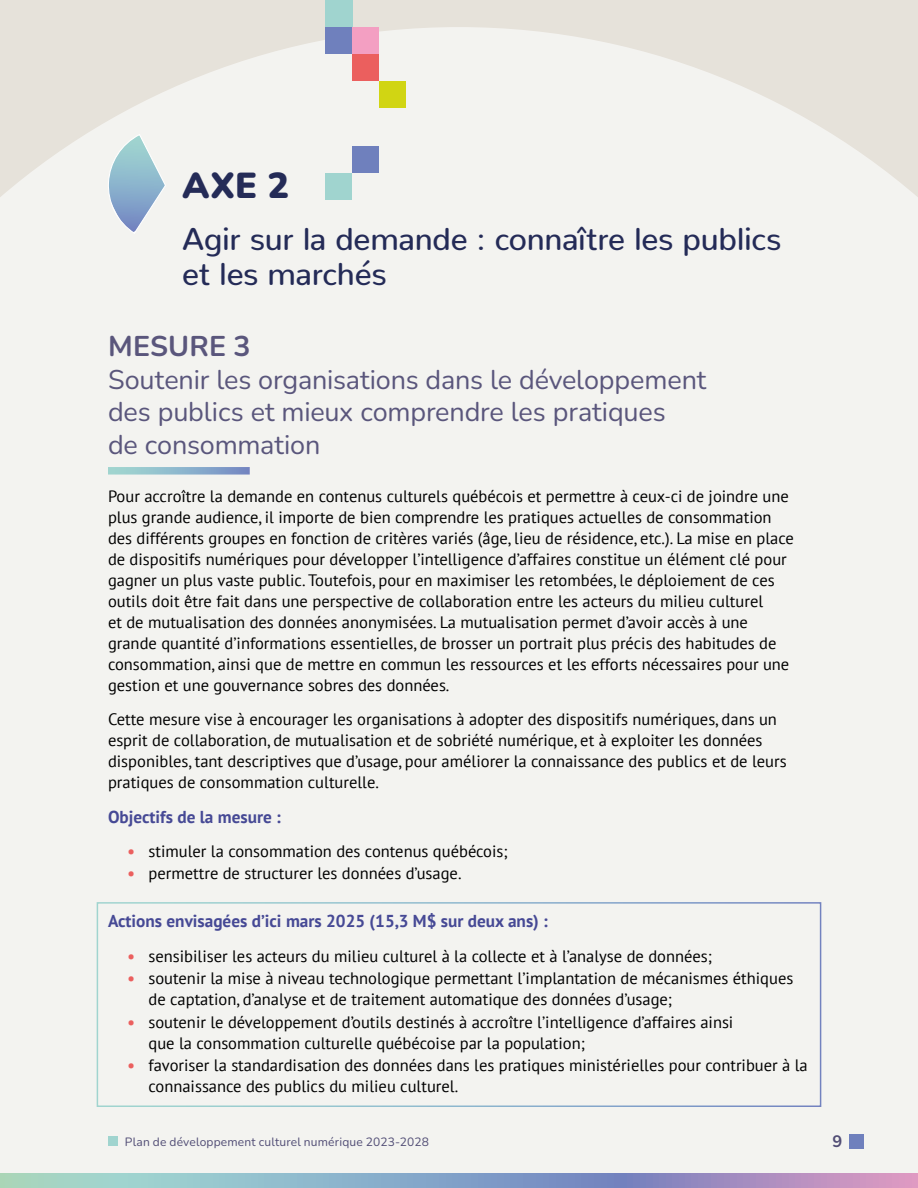
<style>
.page{position:relative;width:918px;height:1188px;background:#e6e2da}
.page>*{position:absolute;margin:0;border:0;box-sizing:border-box;transform-origin:0 0}
.t1{font:900 36px "Nunito";color:#242b57}
.t2{font:500 31.5px/34.5px "Nunito";letter-spacing:-.01em;color:#242b57}
.t3{font:700 28.5px "Nunito";letter-spacing:.005em;color:#5a567c}
.t4{font:27px/32.4px "Nunito";letter-spacing:-.005em;color:#5a567c}
.t5{font:700 17.25px "PT Sans";color:#464995}
.t6{font:16.5px/21px "PT Sans";color:#000}
.t7{font:700 16.5px "Nunito";color:#514d75}
.t8{font:12px "Nunito";letter-spacing:.015em;color:#514d75}
.s1{font-weight:700;color:#eb5f5e}
</style>
<div class="page">
<div style="left:0;top:27px;width:918px;height:1147px;background:#f3f3f0"></div>
<svg style="left:0;top:1174px;width:918px;height:14px;background:#98a8c5"></svg>
<div style="left:849px;top:1134px;width:15px;height:15px;background:#6f80bd"></div>
<div style="left:108px;top:1137px;width:10px;height:9px;background:#a0d4cf"></div>
<div style="left:325px;top:0;width:27px;height:27px;background:#a0d4cf"></div>
<div style="left:352px;top:27px;width:27px;height:27px;background:#f39fc2"></div>
<div style="left:352px;top:54px;width:27px;height:27px;background:#eb5f5e"></div>
<div style="left:379px;top:81px;width:27px;height:27px;background:#d1d513"></div>
<div style="left:325px;top:27px;width:27px;height:27px;background:#6f80bd"></div>
<div style="left:352px;top:146px;width:27px;height:27px;background:#6f80bd"></div>
<div style="left:325px;top:173px;width:27px;height:27px;background:#a0d4cf"></div>
<svg style="left:108px;top:467px;width:142px;height:8px"></svg>
<svg style="left:107px;top:133px;width:60px;height:102px;background:#bcd1dd"></svg>
<div style="left:97px;top:902px;width:724px;height:205px;border:2px solid #fff"></div>
<h1 class="t1" style="left:182px;top:161px;width:108px">AXE 2</h1>
<h2 class="t2" style="left:182px;top:218px;width:601px">Agir sur la demande : connaître les publics et les marchés</h2>
<h3 class="t3" style="left:108px;top:327px;width:144px">MESURE 3</h3>
<h3 class="t4" style="left:108px;top:362px;width:600px">Soutenir les organisations dans le développement des publics et mieux comprendre les pratiques<br>de consommation</h3>
<p class="t6" style="left:108px;top:485px;width:687px">Pour accroître la demande en contenus culturels québécois et permettre à ceux-ci de joindre une plus grande audience, il importe de bien comprendre les pratiques actuelles de consommation des différents groupes en fonction de critères variés (âge, lieu de résidence, etc.). La mise en place de dispositifs numériques pour développer l’intelligence d’affaires constitue un élément clé pour gagner un plus vaste public. Toutefois, pour en maximiser les retombées, le déploiement de ces outils doit être fait dans une perspective de collaboration entre les acteurs du milieu culturel<br>et de mutualisation des données anonymisées. La mutualisation permet d’avoir accès à une grande quantité d’informations essentielles, de brosser un portrait plus précis des habitudes de consommation, ainsi que de mettre en commun les ressources et les efforts nécessaires pour une gestion et une gouvernance sobres des données.</p>
<p class="t6" style="left:108px;top:708px;width:680px">Cette mesure vise à encourager les organisations à adopter des dispositifs numériques, dans un esprit de collaboration, de mutualisation et de sobriété numérique, et à exploiter les données disponibles, tant descriptives que d’usage, pour améliorer la connaissance des publics et de leurs pratiques de consommation culturelle.</p>
<p class="t5" style="left:108px;top:805px;width:174px">Objectifs de la mesure :</p>
<p class="t6" style="left:128px;top:840px;width:382px"><span class="s1">•</span> stimuler la consommation des contenus québécois;</p>
<p class="t6" style="left:128px;top:863px;width:336px"><span class="s1">•</span> permettre de structurer les données d’usage.</p>
<p class="t5" style="left:108px;top:910px;width:441px">Actions envisagées d’ici mars 2025 (15,3 M$ sur deux ans) :</p>
<p class="t6" style="left:128px;top:945px;width:586px"><span class="s1">•</span> sensibiliser les acteurs du milieu culturel à la collecte et à l’analyse de données;</p>
<p class="t6" style="left:149px;top:968px;width:646px;text-indent:-21px"><span class="s1">•</span> soutenir la mise à niveau technologique permettant l’implantation de mécanismes éthiques de captation, d’analyse et de traitement automatique des données d’usage;</p>
<p class="t6" style="left:149px;top:1011px;width:586px;text-indent:-21px"><span class="s1">•</span> soutenir le développement d’outils destinés à accroître l’intelligence d’affaires ainsi que la consommation culturelle québécoise par la population;</p>
<p class="t6" style="left:149px;top:1054px;width:661px;text-indent:-21px"><span class="s1">•</span> favoriser la standardisation des données dans les pratiques ministérielles pour contribuer à la connaissance des publics du milieu culturel.</p>
<p class="t8" style="left:125px;top:1134px;width:306px">Plan de développement culturel numérique 2023-2028</p>
<p class="t7" style="left:832px;top:1130px;width:11px">9</p>
</div>
